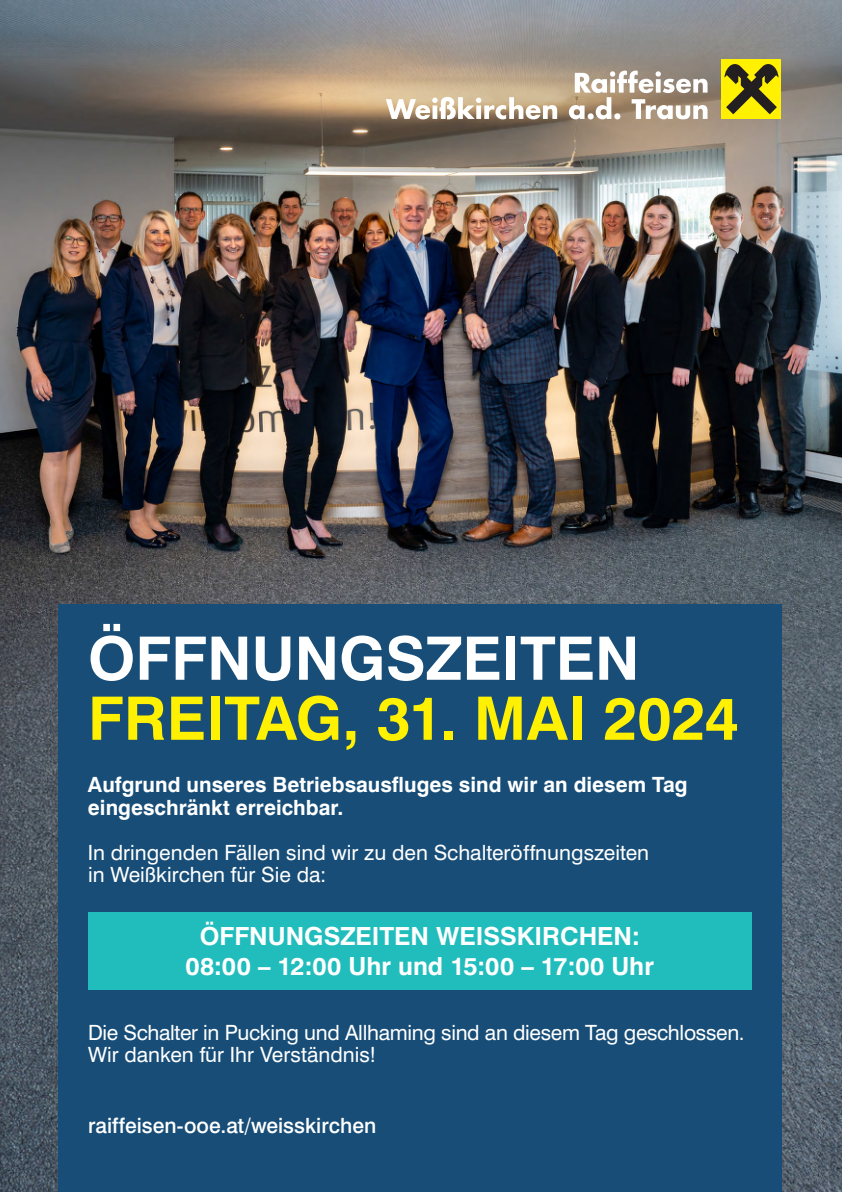
<style>
.page{position:relative;width:842px;height:1192px;background:#fff}
.page>*{position:absolute;margin:0;border:0;box-sizing:border-box;transform-origin:0 0}
.t1{font:700 60px "Swiss 721 BT";color:#fff101}
.t2{font:700 60px "Swiss 721 BT";color:#fff}
.t3{font:700 25px/30px "Swiss 721 BT";color:#fff;text-align:center}
.t4{font:21px/22.5px "Swiss 721 BT";color:#fff}
.t5{font:700 21px/22.5px "Swiss 721 BT";color:#fff}
.t6{font:500 21px "Swiss 721 BT";color:#fff}
</style>
<div class="page">
<img style="left:0;top:0;width:842px;height:1192px">
<svg style="left:301px;top:21px;width:514px;height:149px;background:#95887a"></svg>
<div style="left:58px;top:604px;width:723px;height:588px;background:#174d77"></div>
<div style="left:722px;top:59px;width:59px;height:60px;background:#fff101"></div>
<svg style="left:386px;top:71px;width:321px;height:48px"></svg>
<svg style="left:724px;top:64px;width:54px;height:50px"></svg>
<div style="left:88px;top:912px;width:663px;height:77px;background:#21bdbd"></div>
<h1 class="t2" style="left:88px;top:622px;width:553px">ÖFFNUNGSZEITEN</h1>
<h1 class="t1" style="left:88px;top:682px;width:652px">FREITAG, 31. MAI 2024</h1>
<p class="t5" style="left:88px;top:773px;width:601px">Aufgrund unseres Betriebsausfluges sind wir an diesem Tag eingeschränkt erreichbar.</p>
<p class="t4" style="left:88px;top:841px;width:563px">In dringenden Fällen sind wir zu den Schalteröffnungszeiten in Weißkirchen für Sie da:</p>
<p class="t3" style="left:185px;top:921px;width:470px">ÖFFNUNGSZEITEN WEISSKIRCHEN:<br>08:00 – 12:00 Uhr und 15:00 – 17:00 Uhr</p>
<p class="t4" style="left:88px;top:1021px;width:658px">Die Schalter in Pucking und Allhaming sind an diesem Tag geschlossen.<br>Wir danken für Ihr Verständnis!</p>
<p class="t6" style="left:88px;top:1112px;width:290px">raiffeisen-ooe.at/weisskirchen</p>
</div>
